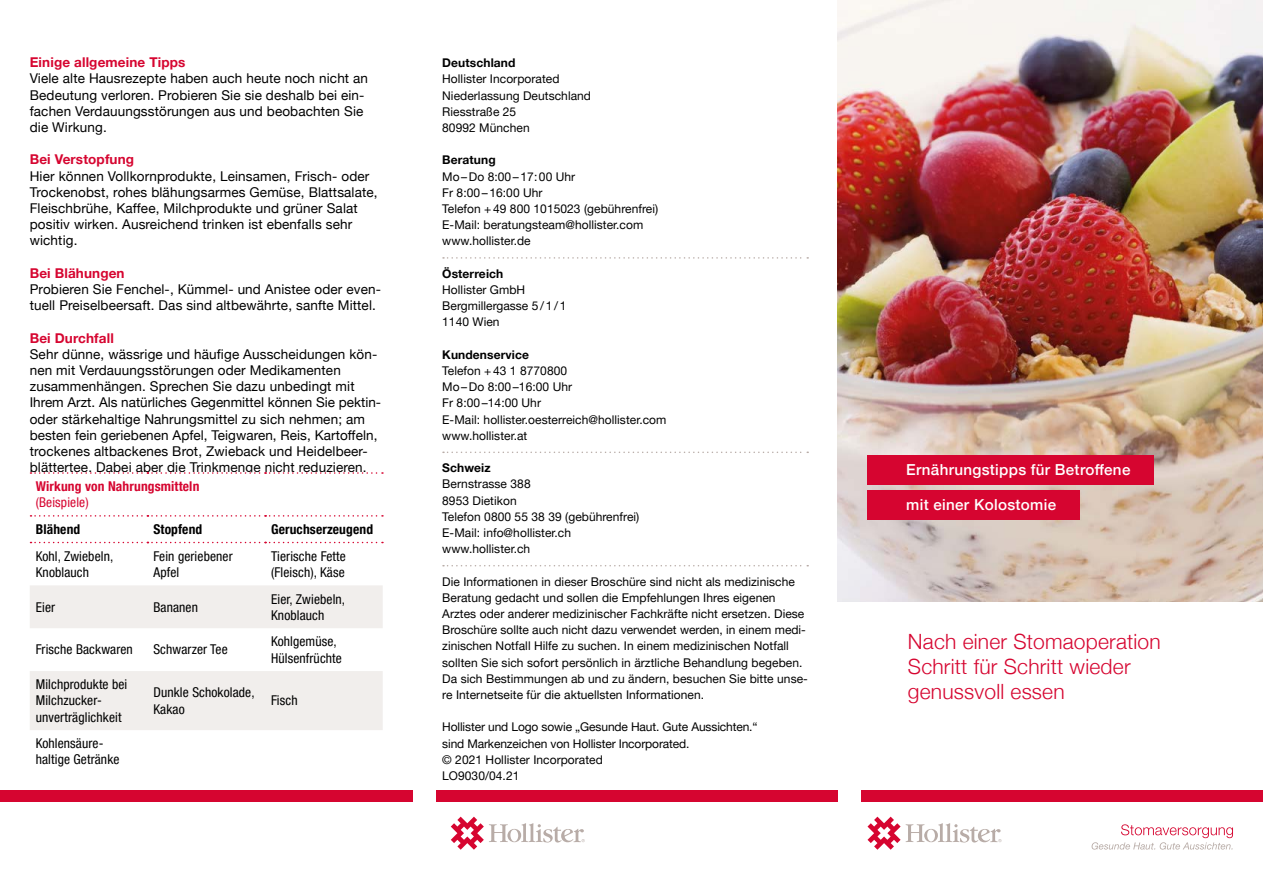
<style>
.page{position:relative;width:1263px;height:893px;background:#fff}
.page>*{position:absolute;margin:0;border:0;box-sizing:border-box;transform-origin:0 0}
.t1{font:300 21px/25.2px "Helvetica Neue";letter-spacing:.01em;color:#d60530}
.t2{font:500 15.15px "Helvetica Neue";letter-spacing:.02em;color:#fff}
.t3{font:13.5px/16.2px "Helvetica Neue";letter-spacing:.01em;color:#000}
.t4{font:condensed 13.5px/16.2px "Helvetica Neue LT Pro";letter-spacing:.01em;color:#000}
.t5{font:700 13.5px "Helvetica Neue LT Pro";letter-spacing:.01em;color:#d60530}
.t6{font:700 condensed 13.5px "Helvetica Neue LT Pro";letter-spacing:.01em;color:#000}
.t7{font:700 condensed 13.5px "Helvetica Neue LT Pro";letter-spacing:.01em;color:#d60530}
.t8{font:condensed 13.5px "Helvetica Neue LT Pro";letter-spacing:.01em;color:#d60530}
.t9{font:12px/16.2px "Helvetica Neue LT Pro";letter-spacing:.005em;color:#000}
.t10{font:700 12px "Helvetica Neue LT Pro";letter-spacing:.01em;color:#000}
</style>
<div class="page">
<div style="left:861px;top:790px;width:402px;height:12px;background:#d60530"></div>
<svg style="left:867px;top:817px;width:33px;height:33px"></svg>
<svg style="left:906px;top:823px;width:95px;height:19px"></svg>
<div style="left:436px;top:790px;width:402px;height:12px;background:#d60530"></div>
<svg style="left:451px;top:817px;width:134px;height:33px"></svg>
<div style="left:0;top:790px;width:412px;height:12px;background:#d60530"></div>
<svg style="left:1091px;top:824px;width:142px;height:26px"></svg>
<img style="left:838px;top:0;width:425px;height:602px">
<svg style="left:443px;top:257px;width:365px;height:2px"></svg>
<svg style="left:443px;top:452px;width:365px;height:1px"></svg>
<svg style="left:443px;top:565px;width:365px;height:1px"></svg>
<div style="left:867px;top:455px;width:287px;height:30px;background:#d60530"></div>
<div style="left:867px;top:490px;width:213px;height:30px;background:#d60530"></div>
<svg style="left:30px;top:585px;width:353px;height:145px;fill:#f1eeec"></svg>
<svg style="left:31px;top:472px;width:352px;height:2px"></svg>
<svg style="left:31px;top:515px;width:352px;height:2px"></svg>
<svg style="left:31px;top:542px;width:352px;height:1px"></svg>
<p class="t5" style="left:30px;top:54px;width:157px">Einige allgemeine Tipps</p>
<p class="t3" style="left:30px;top:71px;width:340px">Viele alte Hausrezepte haben auch heute noch nicht an Bedeutung verloren. Probieren Sie sie deshalb bei ein&shy;fachen Verdauungsstörungen aus und beobachten Sie die Wirkung.</p>
<p class="t5" style="left:30px;top:151px;width:106px">Bei Verstopfung</p>
<p class="t3" style="left:30px;top:169px;width:349px">Hier können Vollkornprodukte, Leinsamen, Frisch- oder Trockenobst, rohes blähungsarmes Gemüse, Blattsalate, Fleischbrühe, Kaffee, Milchprodukte und grüner Salat positiv wirken. Ausreichend trinken ist ebenfalls sehr wichtig.</p>
<p class="t5" style="left:30px;top:265px;width:96px">Bei Blähungen</p>
<p class="t3" style="left:30px;top:282px;width:353px">Probieren Sie Fenchel-, Kümmel- und Anistee oder even&shy;tuell Preiselbeersaft. Das sind altbewährte, sanfte Mittel.</p>
<p class="t5" style="left:30px;top:329px;width:86px">Bei Durchfall</p>
<p class="t3" style="left:30px;top:347px;width:353px">Sehr dünne, wässrige und häufige Ausscheidungen kön&shy;nen mit Verdauungsstörungen oder Medikamenten zusammenhängen. Sprechen Sie dazu unbedingt mit Ihrem Arzt. Als natürliches Gegenmittel können Sie pektin&shy;oder stärkehaltige Nahrungsmittel zu sich nehmen; am besten fein geriebenen Apfel, Teigwaren, Reis, Kartoffeln, trockenes altbackenes Brot, Zwieback und Heidelbeer&shy;blättertee. Dabei aber die Trinkmenge nicht reduzieren.</p>
<p class="t7" style="left:36px;top:478px;width:165px">Wirkung von Nahrungsmitteln</p>
<p class="t8" style="left:36px;top:495px;width:54px">(Beispiele)</p>
<p class="t6" style="left:36px;top:521px;width:46px">Blähend</p>
<p class="t6" style="left:153px;top:521px;width:50px">Stopfend</p>
<p class="t6" style="left:271px;top:521px;width:104px">Geruchserzeugend</p>
<p class="t4" style="left:36px;top:548px;width:79px">Kohl, Zwiebeln,<br>Knoblauch</p>
<p class="t4" style="left:153px;top:548px;width:81px">Fein geriebener<br>Apfel</p>
<p class="t4" style="left:271px;top:548px;width:76px">Tierische Fette (Fleisch), Käse</p>
<p class="t4" style="left:36px;top:599px;width:21px">Eier</p>
<p class="t4" style="left:153px;top:599px;width:46px">Bananen</p>
<p class="t4" style="left:271px;top:590px;width:76px">Eier, Zwiebeln,<br>Knoblauch</p>
<p class="t4" style="left:36px;top:641px;width:99px">Frische Backwaren</p>
<p class="t4" style="left:153px;top:641px;width:76px">Schwarzer Tee</p>
<p class="t4" style="left:271px;top:633px;width:72px">Kohlgemüse,<br>Hülsenfrüchte</p>
<p class="t4" style="left:36px;top:676px;width:93px">Milchprodukte bei<br>Milchzucker&shy;unverträglichkeit</p>
<p class="t4" style="left:153px;top:684px;width:103px">Dunkle Schokolade,<br>Kakao</p>
<p class="t4" style="left:271px;top:692px;width:28px">Fisch</p>
<p class="t4" style="left:36px;top:735px;width:85px">Kohlensäure&shy;haltige Getränke</p>
<p class="t10" style="left:442px;top:56px;width:75px">Deutschland</p>
<p class="t9" style="left:442px;top:71px;width:150px">Hollister Incorporated<br>Niederlassung Deutschland<br>Riesstraße 25<br>80992 München</p>
<p class="t10" style="left:442px;top:153px;width:55px">Beratung</p>
<p class="t9" style="left:442px;top:168px;width:217px">Mo–Do 8:00–17:00 Uhr<br>Fr 8:00–16:00 Uhr<br>Telefon +49 800 1015023 (gebührenfrei)<br>E-Mail: beratungsteam@hollister.com www.hollister.de</p>
<p class="t10" style="left:442px;top:266px;width:63px">Österreich</p>
<p class="t9" style="left:442px;top:281px;width:126px">Hollister GmbH<br>Bergmillergasse 5/1/1<br>1140 Wien</p>
<p class="t10" style="left:442px;top:347px;width:88px">Kundenservice</p>
<p class="t9" style="left:442px;top:362px;width:226px">Telefon +43 1 8770800<br>Mo–Do 8:00–16:00 Uhr<br>Fr 8:00–14:00 Uhr<br>E-Mail: hollister.oesterreich@hollister.com www.hollister.at</p>
<p class="t10" style="left:442px;top:461px;width:50px">Schweiz</p>
<p class="t9" style="left:442px;top:476px;width:199px">Bernstrasse 388<br>8953 Dietikon<br>Telefon 0800 55 38 39 (gebührenfrei)<br>E-Mail: info@hollister.ch www.hollister.ch</p>
<p class="t9" style="left:442px;top:573px;width:367px">Die Informationen in dieser Broschüre sind nicht als medizinische Beratung gedacht und sollen die Empfehlungen Ihres eigenen Arztes oder anderer medizinischer Fachkräfte nicht ersetzen. Diese Broschüre sollte auch nicht dazu verwendet werden, in einem medi&shy;zinischen Notfall Hilfe zu suchen. In einem medizinischen Notfall sollten Sie sich sofort persönlich in ärztliche Behandlung begeben.<br>Da sich Bestimmungen ab und zu ändern, besuchen Sie bitte unse&shy;re Internetseite für die aktuellsten Informationen.</p>
<p class="t9" style="left:442px;top:719px;width:317px">Hollister und Logo sowie „Gesunde Haut. Gute Aussichten.“ sind Markenzeichen von Hollister Incorporated.<br>© 2021 Hollister Incorporated<br>LO9030/04.21</p>
<p class="t2" style="left:906px;top:458px;width:226px">Ernährungstipps für Betroffene</p>
<p class="t2" style="left:906px;top:493px;width:151px">mit einer Kolostomie</p>
<h1 class="t1" style="left:908px;top:627px;width:254px">Nach einer Stomaoperation<br>Schritt für Schritt wieder genussvoll essen</h1>
</div>
